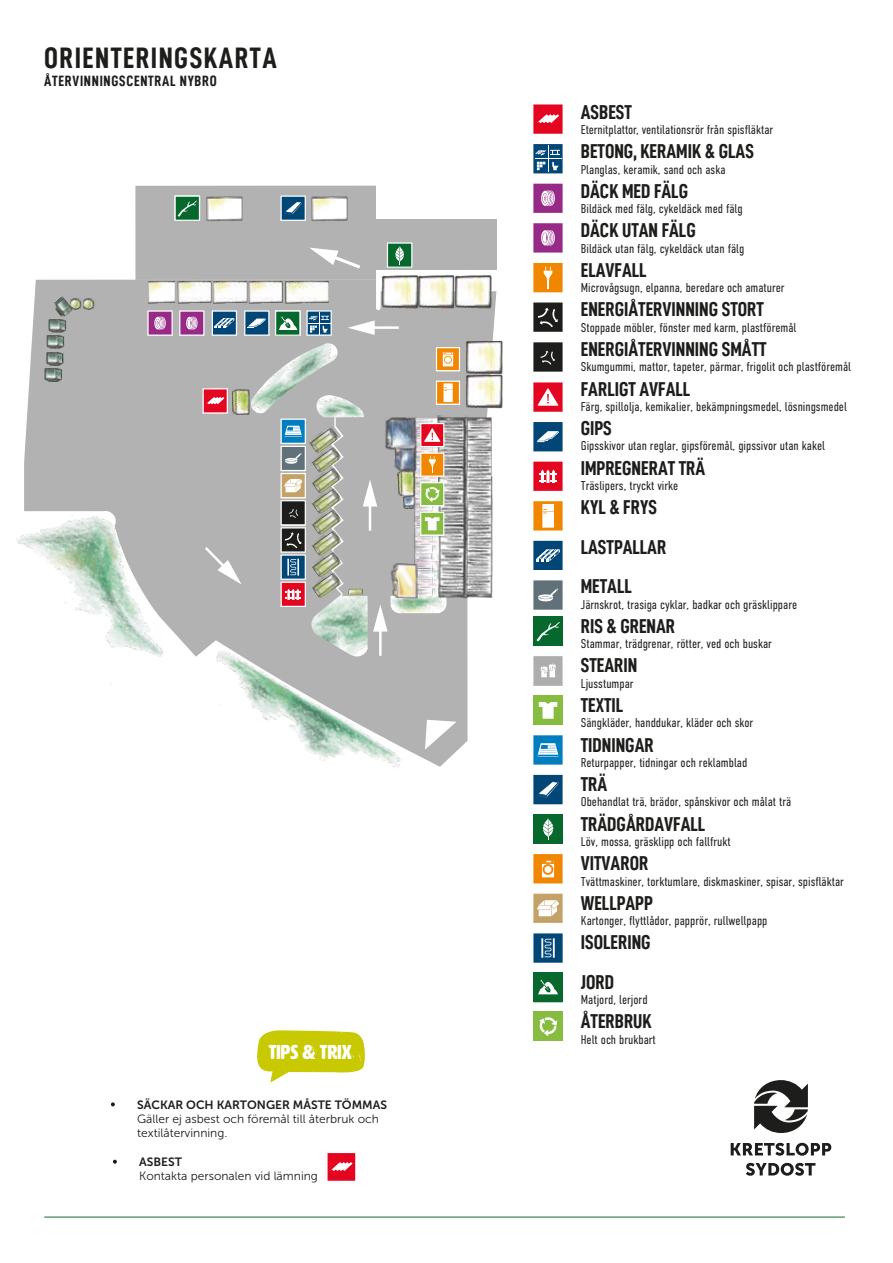
<style>
.page{position:relative;width:893px;height:1263px;background:#fff}
.page>*{position:absolute;margin:0;border:0;box-sizing:border-box;transform-origin:0 0}
.t1{font:29.7px "D DIN Condensed Bold";letter-spacing:.05em;color:#1d1d1b}
.t2{font:20.1px/39.6px "D DIN Condensed Bold";color:#1d1d1b}
.t3{font:19.8px "HWT Artz";letter-spacing:.01em;color:#fff}
.t4{font:15px "D DIN Condensed Bold";letter-spacing:.05em;color:#1d1d1b}
.t5{font:300 12.75px "DIN Condensed";color:#1d1d1b}
.t6{font:12px "Museo Sans 300";color:#1d1d1b}
.t7{font:12px "Museo Sans 700";color:#1d1d1b}
</style>
<div class="page">
<svg style="left:24px;top:280px;width:472px;height:487px;background:#bebebd"></svg>
<svg style="left:213px;top:544px;width:29px;height:40px"></svg>
<hr style="left:369px;top:502px;width:2px;height:29px;background:#fff">
<hr style="left:370px;top:326px;width:29px;height:3px;background:#fff">
<svg style="left:348px;top:320px;width:27px;height:15px"></svg>
<svg style="left:425px;top:720px;width:32px;height:30px"></svg>
<img style="left:310px;top:515px;width:32px;height:13px">
<img style="left:310px;top:494px;width:32px;height:21px">
<img style="left:310px;top:474px;width:32px;height:20px">
<img style="left:310px;top:444px;width:32px;height:30px">
<img style="left:310px;top:528px;width:32px;height:21px">
<img style="left:310px;top:549px;width:32px;height:21px">
<img style="left:310px;top:570px;width:32px;height:29px">
<svg style="left:363px;top:479px;width:14px;height:28px"></svg>
<img style="left:213px;top:280px;width:116px;height:24px">
<img style="left:177px;top:280px;width:34px;height:24px">
<img style="left:148px;top:280px;width:27px;height:24px">
<img style="left:381px;top:275px;width:111px;height:34px">
<img style="left:414px;top:553px;width:22px;height:43px">
<img style="left:414px;top:536px;width:22px;height:17px">
<img style="left:419px;top:418px;width:18px;height:5px">
<img style="left:436px;top:473px;width:58px;height:127px">
<img style="left:437px;top:415px;width:55px;height:88px">
<img style="left:48px;top:318px;width:18px;height:14px">
<img style="left:51px;top:296px;width:23px;height:22px">
<img style="left:47px;top:334px;width:17px;height:15px">
<img style="left:46px;top:352px;width:18px;height:14px">
<img style="left:44px;top:368px;width:18px;height:14px">
<svg style="left:70px;top:297px;width:25px;height:13px"></svg>
<hr style="left:379px;top:627px;width:3px;height:29px;background:#fff">
<svg style="left:373px;top:604px;width:15px;height:28px"></svg>
<img style="left:307px;top:425px;width:32px;height:29px">
<img style="left:397px;top:472px;width:6px;height:24px">
<img style="left:383px;top:412px;width:36px;height:60px">
<img style="left:389px;top:561px;width:34px;height:38px">
<img style="left:16px;top:471px;width:197px;height:251px">
<img style="left:189px;top:642px;width:219px;height:125px">
<img style="left:232px;top:389px;width:17px;height:26px">
<div style="left:135px;top:186px;width:241px;height:94px;background:#b3b2b2"></div>
<svg style="left:310px;top:248px;width:50px;height:20px"></svg>
<img style="left:311px;top:196px;width:37px;height:25px">
<img style="left:206px;top:196px;width:36px;height:25px">
<img style="left:348px;top:589px;width:15px;height:6px">
<img style="left:466px;top:341px;width:37px;height:67px">
<div style="left:373px;top:220px;width:123px;height:50px;background:#b3b2b2"></div>
<svg style="left:111px;top:1102px;width:4px;height:4px"></svg>
<svg style="left:113px;top:1160px;width:4px;height:4px"></svg>
<svg style="left:257px;top:1030px;width:108px;height:53px"></svg>
<hr style="left:44px;top:1217px;width:801px;height:1px;background:#17692f">
<svg style="left:731px;top:1143px;width:100px;height:13px"></svg>
<svg style="left:746px;top:1163px;width:69px;height:13px"></svg>
<svg style="left:754px;top:1080px;width:54px;height:53px"></svg>
<svg style="left:280px;top:195px;width:26px;height:26px"></svg>
<svg style="left:212px;top:310px;width:25px;height:26px"></svg>
<svg style="left:244px;top:310px;width:25px;height:26px"></svg>
<svg style="left:275px;top:310px;width:57px;height:26px"></svg>
<svg style="left:387px;top:242px;width:25px;height:26px"></svg>
<svg style="left:174px;top:195px;width:26px;height:26px"></svg>
<svg style="left:203px;top:388px;width:25px;height:26px"></svg>
<svg style="left:147px;top:310px;width:26px;height:26px"></svg>
<svg style="left:179px;top:310px;width:26px;height:26px"></svg>
<img style="left:403px;top:423px;width:41px;height:113px">
<svg style="left:436px;top:347px;width:24px;height:24px"></svg>
<svg style="left:436px;top:381px;width:24px;height:24px"></svg>
<svg style="left:327px;top:1153px;width:29px;height:28px"></svg>
<svg style="left:281px;top:419px;width:25px;height:188px;background:#86838c"></svg>
<svg style="left:533px;top:775px;width:30px;height:29px"></svg>
<svg style="left:533px;top:541px;width:30px;height:29px"></svg>
<svg style="left:533px;top:422px;width:30px;height:29px"></svg>
<svg style="left:533px;top:144px;width:30px;height:29px"></svg>
<svg style="left:533px;top:735px;width:30px;height:29px"></svg>
<svg style="left:533px;top:894px;width:30px;height:29px"></svg>
<div style="left:533px;top:814px;width:30px;height:30px;background:#06682d"></div>
<svg style="left:543px;top:818px;width:10px;height:22px"></svg>
<div style="left:533px;top:616px;width:30px;height:30px;background:#06682d"></div>
<svg style="left:536px;top:622px;width:24px;height:19px"></svg>
<svg style="left:533px;top:462px;width:30px;height:29px"></svg>
<svg style="left:533px;top:382px;width:30px;height:30px"></svg>
<svg style="left:533px;top:104px;width:30px;height:30px"></svg>
<svg style="left:533px;top:184px;width:30px;height:29px"></svg>
<svg style="left:533px;top:223px;width:30px;height:29px"></svg>
<div style="left:533px;top:1012px;width:30px;height:29px;background:#86bd40"></div>
<svg style="left:539px;top:1017px;width:18px;height:19px"></svg>
<div style="left:533px;top:696px;width:30px;height:29px;background:#86bd40"></div>
<svg style="left:539px;top:702px;width:18px;height:17px"></svg>
<svg style="left:533px;top:580px;width:30px;height:30px"></svg>
<svg style="left:533px;top:263px;width:30px;height:29px"></svg>
<svg style="left:533px;top:854px;width:30px;height:29px"></svg>
<div style="left:541px;top:860px;width:14px;height:3px;border:1px solid #f18700"></div>
<svg style="left:533px;top:501px;width:30px;height:29px"></svg>
<svg style="left:533px;top:302px;width:30px;height:30px"></svg>
<svg style="left:533px;top:342px;width:30px;height:29px"></svg>
<svg style="left:533px;top:656px;width:30px;height:29px"></svg>
<div style="left:533px;top:973px;width:30px;height:29px;background:#06682d"></div>
<svg style="left:538px;top:980px;width:20px;height:14px"></svg>
<svg style="left:533px;top:933px;width:30px;height:29px"></svg>
<h1 class="t1" style="left:44px;top:42px;width:234px">ORIENTERINGSKARTA</h1>
<p class="t4" style="left:44px;top:73px;width:174px">ÅTERVINNINGSCENTRAL NYBRO</p>
<h3 class="t3" style="left:269px;top:1042px;width:85px">TIPS &amp; TRIX</h3>
<p class="t7" style="left:137px;top:1098px;width:251px">SÄCKAR OCH KARTONGER MÅSTE TÖMMAS</p>
<p class="t6" style="left:137px;top:1112px;width:243px">Gäller ej asbest och föremål till återbruk och</p>
<p class="t7" style="left:139px;top:1155px;width:44px">ASBEST</p>
<p class="t6" style="left:139px;top:1170px;width:180px">Kontakta personalen vid lämning</p>
<p class="t6" style="left:137px;top:1127px;width:92px">textilåtervinning.</p>
<h2 class="t2" style="left:581px;top:92px;width:53px">ASBEST</h2>
<p class="t5" style="left:581px;top:122px;width:194px">Eternitplattor, ventilationsrör från spisfläktar</p>
<h2 class="t2" style="left:581px;top:131px;width:175px">BETONG, KERAMIK &amp; GLAS</h2>
<p class="t5" style="left:581px;top:162px;width:146px">Planglas, keramik, sand och aska</p>
<h2 class="t2" style="left:581px;top:171px;width:109px">DÄCK MED FÄLG</h2>
<p class="t5" style="left:581px;top:202px;width:163px">Bildäck med fälg, cykeldäck med fälg</p>
<h2 class="t2" style="left:581px;top:210px;width:116px">DÄCK UTAN FÄLG</h2>
<p class="t5" style="left:581px;top:241px;width:165px">Bildäck utan fälg, cykeldäck utan fälg</p>
<h2 class="t2" style="left:581px;top:250px;width:67px">ELAVFALL</h2>
<p class="t5" style="left:581px;top:281px;width:205px">Microvågsugn, elpanna, beredare och amaturer</p>
<h2 class="t2" style="left:581px;top:289px;width:185px">ENERGIÅTERVINNING STORT</h2>
<p class="t5" style="left:581px;top:320px;width:217px">Stoppade möbler, fönster med karm, plastföremål</p>
<h2 class="t2" style="left:581px;top:329px;width:187px">ENERGIÅTERVINNING SMÅTT</h2>
<p class="t5" style="left:581px;top:360px;width:272px">Skumgummi, mattor, tapeter, pärmar, frigolit och plastföremål</p>
<h2 class="t2" style="left:581px;top:368px;width:111px">FARLIGT AVFALL</h2>
<p class="t5" style="left:581px;top:399px;width:268px">Färg, spillolja, kemikalier, bekämpningsmedel, lösningsmedel</p>
<h2 class="t2" style="left:581px;top:408px;width:33px">GIPS</h2>
<p class="t5" style="left:581px;top:439px;width:246px">Gipsskivor utan reglar, gipsföremål, gipssivor utan kakel</p>
<h2 class="t2" style="left:581px;top:447px;width:126px">IMPREGNERAT TRÄ</h2>
<p class="t5" style="left:581px;top:478px;width:99px">Träslipers, tryckt virke</p>
<h2 class="t2" style="left:581px;top:487px;width:87px">KYL &amp; FRYS<br>LASTPALLAR<br>METALL</h2>
<p class="t5" style="left:581px;top:597px;width:218px">Järnskrot, trasiga cyklar, badkar och gräsklippare</p>
<h2 class="t2" style="left:581px;top:606px;width:96px">RIS &amp; GRENAR</h2>
<p class="t5" style="left:581px;top:637px;width:193px">Stammar, trädgrenar, rötter, ved och buskar</p>
<h2 class="t2" style="left:581px;top:645px;width:58px">STEARIN</h2>
<p class="t5" style="left:581px;top:676px;width:54px">Ljusstumpar</p>
<h2 class="t2" style="left:581px;top:685px;width:44px">TEXTIL</h2>
<p class="t5" style="left:581px;top:716px;width:174px">Sängkläder, handdukar, kläder och skor</p>
<h2 class="t2" style="left:581px;top:724px;width:74px">TIDNINGAR</h2>
<p class="t5" style="left:581px;top:755px;width:168px">Returpapper, tidningar och reklamblad</p>
<h2 class="t2" style="left:581px;top:764px;width:28px">TRÄ</h2>
<p class="t5" style="left:581px;top:795px;width:212px">Obehandlat trä, brädor, spånskivor och målat trä</p>
<h2 class="t2" style="left:581px;top:803px;width:126px">TRÄDGÅRDAVFALL</h2>
<p class="t5" style="left:581px;top:834px;width:151px">Löv, mossa, gräsklipp och fallfrukt</p>
<h2 class="t2" style="left:581px;top:843px;width:69px">VITVAROR</h2>
<p class="t5" style="left:581px;top:874px;width:265px">Tvättmaskiner, torktumlare, diskmaskiner, spisar, spisfläktar</p>
<h2 class="t2" style="left:581px;top:883px;width:73px">WELLPAPP</h2>
<p class="t5" style="left:581px;top:914px;width:188px">Kartonger, flyttlådor, papprör, rullwellpapp</p>
<h2 class="t2" style="left:581px;top:922px;width:71px">ISOLERING<br>JORD</h2>
<p class="t5" style="left:581px;top:993px;width:68px">Matjord, lerjord</p>
<h2 class="t2" style="left:581px;top:1001px;width:73px">ÅTERBRUK</h2>
<p class="t5" style="left:581px;top:1032px;width:77px">Helt och brukbart</p>
</div>
